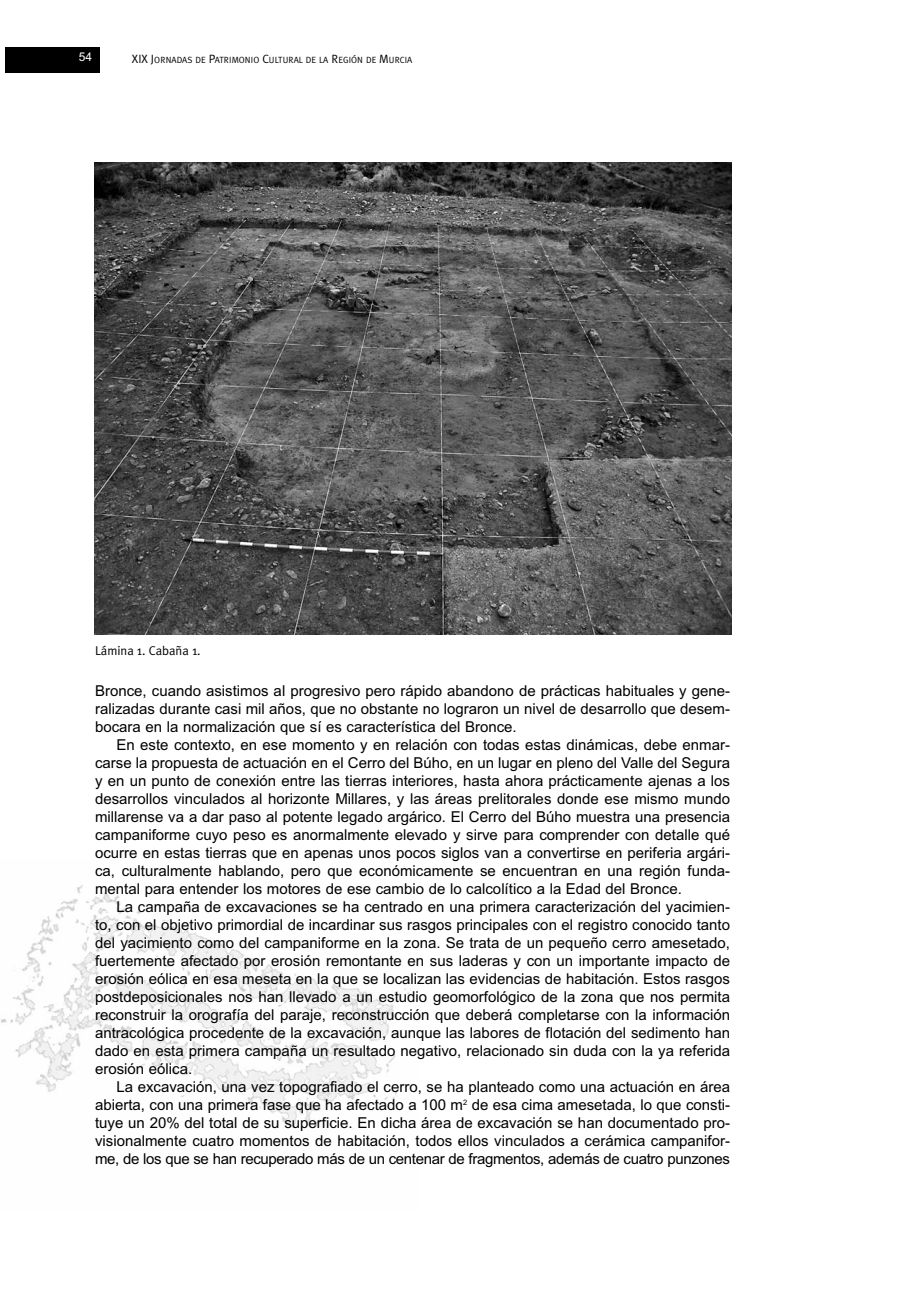
<style>
.page{position:relative;width:919px;height:1289px;background:#fff}
.page>*{position:absolute;margin:0;border:0;box-sizing:border-box;transform-origin:0 0}
.t1{font:15px/18px "Arial";color:#000;text-align:justify}
.t2{font:12.75px "Meta Plus Normal";color:#000}
.t3{font:12px "Arial";color:#fff}
.t4{font:9px "Meta Plus Normal";color:#000}
.s1{font-size:12px}
</style>
<div class="page">
<img style="left:1px;top:885px;width:410px;height:242px">
<div style="left:6px;top:47px;width:94px;height:25px;background:#000"></div>
<img style="left:95px;top:162px;width:636px;height:472px">
<p class="t3" style="left:79px;top:53px;width:15px">54</p>
<p class="t4" style="left:132px;top:56px;width:282px"><span class="s1">XIX J</span>ORNADAS DE <span class="s1">P</span>ATRIMONIO <span class="s1">C</span>ULTURAL DE LA <span class="s1">R</span>EGIÓN DE <span class="s1">M</span>URCIA</p>
<p class="t2" style="left:95px;top:645px;width:107px">Lámina 1. Cabaña 1.</p>
<p class="t1" style="left:95px;top:683px;width:636px">Bronce, cuando asistimos al progresivo pero rápido abandono de prácticas habituales y gene&shy;ralizadas durante casi mil años, que no obstante no lograron un nivel de desarrollo que desem&shy;bocara en la normalización que sí es característica del Bronce.</p>
<p class="t1" style="left:95px;top:737px;width:636px;text-indent:21px">En este contexto, en ese momento y en relación con todas estas dinámicas, debe enmar&shy;carse la propuesta de actuación en el Cerro del Búho, en un lugar en pleno del Valle del Segura y en un punto de conexión entre las tierras interiores, hasta ahora prácticamente ajenas a los desarrollos vinculados al horizonte Millares, y las áreas prelitorales donde ese mismo mundo millarense va a dar paso al potente legado argárico. El Cerro del Búho muestra una presencia campaniforme cuyo peso es anormalmente elevado y sirve para comprender con detalle qué ocurre en estas tierras que en apenas unos pocos siglos van a convertirse en periferia argári&shy;ca, culturalmente hablando, pero que económicamente se encuentran en una región funda&shy;mental para entender los motores de ese cambio de lo calcolítico a la Edad del Bronce.</p>
<p class="t1" style="left:95px;top:899px;width:636px;text-indent:21px">La campaña de excavaciones se ha centrado en una primera caracterización del yacimien&shy;to, con el objetivo primordial de incardinar sus rasgos principales con el registro conocido tanto del yacimiento como del campaniforme en la zona. Se trata de un pequeño cerro amesetado, fuertemente afectado por erosión remontante en sus laderas y con un importante impacto de erosión eólica en esa meseta en la que se localizan las evidencias de habitación. Estos rasgos postdeposicionales nos han llevado a un estudio geomorfológico de la zona que nos permita reconstruir la orografía del paraje, reconstrucción que deberá completarse con la información antracológica procedente de la excavación, aunque las labores de flotación del sedimento han dado en esta primera campaña un resultado negativo, relacionado sin duda con la ya referida erosión eólica.</p>
<p class="t1" style="left:95px;top:1079px;width:636px;text-indent:21px">La excavación, una vez topografiado el cerro, se ha planteado como una actuación en área abierta, con una primera fase que ha afectado a 100 m<sup>2</sup> de esa cima amesetada, lo que consti&shy;tuye un 20% del total de su superficie. En dicha área de excavación se han documentado pro&shy;visionalmente cuatro momentos de habitación, todos ellos vinculados a cerámica campanifor&shy;me, de los que se han recuperado más de un centenar de fragmentos, además de cuatro punzones</p>
</div>
